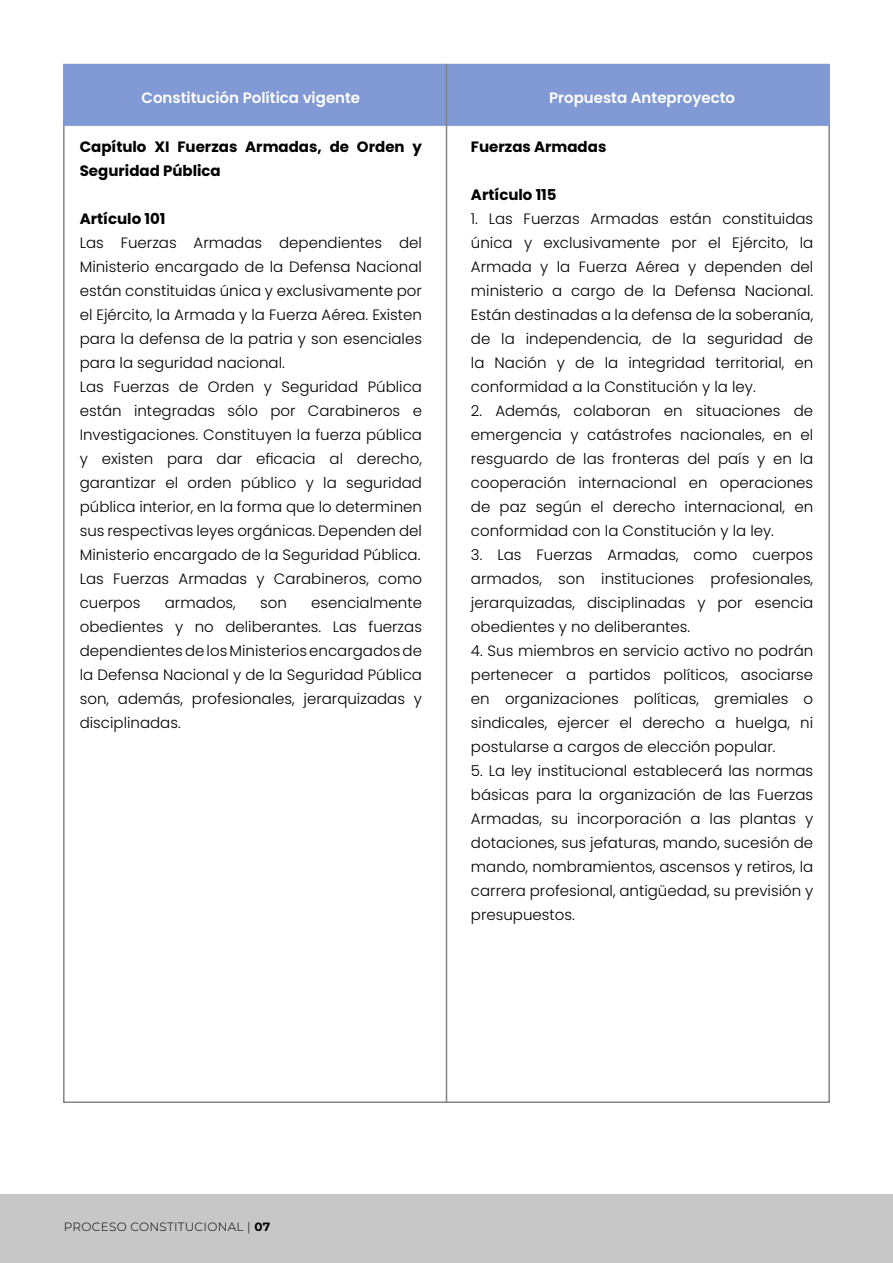
<style>
.page{position:relative;width:893px;height:1263px;background:#fff}
.page>*{position:absolute;margin:0;border:0;box-sizing:border-box;transform-origin:0 0}
.t1{font:300 15px/24px "Poppins";color:#000;text-align:justify}
.t2{font:700 15px/24px "Poppins";color:#000}
.t3{font:600 15px "Poppins";color:#fff}
.t4{font:300 12px "Montserrat";letter-spacing:.025em;color:#000}
.s1{font-weight:700}
</style>
<div class="page">
<div style="left:0;top:1195px;width:893px;height:68px;background:#c7c7c7"></div>
<div style="left:63px;top:64px;width:767px;height:62px;background:#8199d4;border:2px solid #8199d4"></div>
<hr style="left:446px;top:64px;width:1px;height:1038px;background:#838383">
<p class="t3" style="left:142px;top:89px;width:220px">Constitución Política vigente</p>
<p class="t3" style="left:549px;top:89px;width:188px">Propuesta Anteproyecto</p>
<p class="t2" style="left:471px;top:135px;width:137px">Fuerzas Armadas</p>
<p class="t2" style="left:471px;top:183px;width:87px">Artículo 115</p>
<p class="t1" style="left:471px;top:207px;width:344px">1. Las Fuerzas Armadas están constituidas única y exclusivamente por el Ejército, la Armada y la Fuerza Aérea y dependen del ministerio a cargo de la Defensa Nacional.<br>Están destinadas a la defensa de la soberanía, de la independencia, de la seguridad de la Nación y de la integridad territorial, en conformidad a la Constitución y la ley.</p>
<p class="t1" style="left:471px;top:399px;width:344px">2. Además, colaboran en situaciones de emergencia y catástrofes nacionales, en el resguardo de las fronteras del país y en la cooperación internacional en operaciones de paz según el derecho internacional, en conformidad con la Constitución y la ley.</p>
<p class="t1" style="left:471px;top:543px;width:344px">3. Las Fuerzas Armadas, como cuerpos armados, son instituciones profesionales, jerarquizadas, disciplinadas y por esencia obedientes y no deliberantes.</p>
<p class="t1" style="left:471px;top:639px;width:344px">4. Sus miembros en servicio activo no podrán pertenecer a partidos políticos, asociarse en organizaciones políticas, gremiales o sindicales, ejercer el derecho a huelga, ni postularse a cargos de elección popular.</p>
<p class="t1" style="left:471px;top:759px;width:344px">5. La ley institucional establecerá las normas básicas para la organización de las Fuerzas Armadas, su incorporación a las plantas y dotaciones, sus jefaturas, mando, sucesión de mando, nombramientos, ascensos y retiros, la carrera profesional, antigüedad, su previsión y presupuestos.</p>
<p class="t2" style="left:80px;top:135px;width:344px">Capítulo XI Fuerzas Armadas, de Orden y<br>Seguridad Pública</p>
<p class="t2" style="left:80px;top:207px;width:87px">Artículo 101</p>
<p class="t1" style="left:80px;top:231px;width:344px;text-align:left">Las Fuerzas Armadas dependientes del Ministerio encargado de la Defensa Nacional están constituidas única y exclusivamente por el Ejército, la Armada y la Fuerza Aérea. Existen para la defensa de la patria y son esenciales para la seguridad nacional.<br>Las Fuerzas de Orden y Seguridad Pública están integradas sólo por Carabineros e Investigaciones. Constituyen la fuerza pública y existen para dar eficacia al derecho, garantizar el orden público y la seguridad pública interior, en la forma que lo determinen sus respectivas leyes orgánicas. Dependen del Ministerio encargado de la Seguridad Pública.<br>Las Fuerzas Armadas y Carabineros, como cuerpos</p>
<p class="t1" style="left:80px;top:591px;width:344px;text-indent:231px">esencialmente obedientes y no deliberantes. Las fuerzas dependientes de los Ministerios encargados de la Defensa Nacional y de la Seguridad Pública son, además, profesionales, jerarquizadas y disciplinadas.</p>
<p class="t1" style="left:165px;top:591px;width:73px">armados,</p>
<p class="t1" style="left:260px;top:591px;width:28px">son</p>
<p class="t4" style="left:64px;top:1218px;width:208px">PROCESO CONSTITUCIONAL | <span class="s1">07</span></p>
</div>
